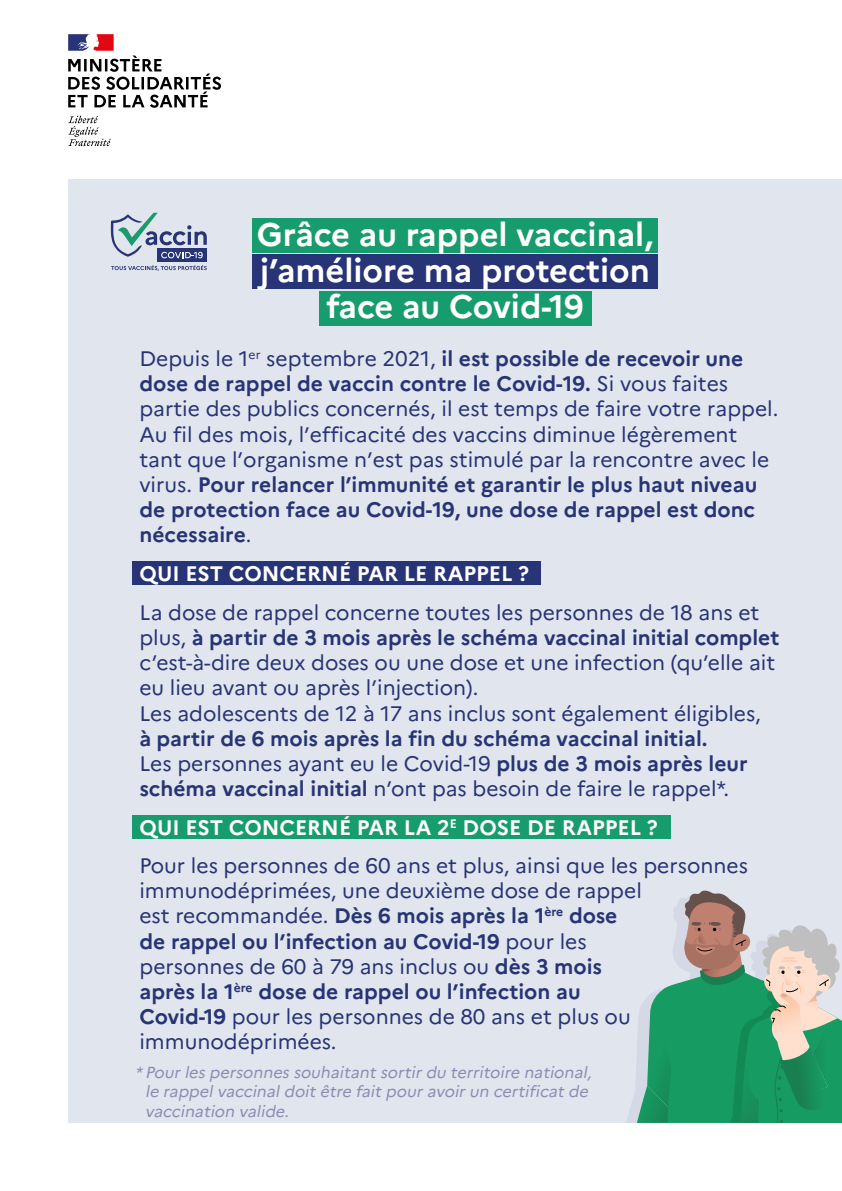
<style>
.page{position:relative;width:842px;height:1191px;background:#fff}
.page>*{position:absolute;margin:0;border:0;box-sizing:border-box;transform-origin:0 0}
.t1{font:700 32.6px/35.8px "Marianne";color:#fff;text-align:center}
.t2{font:21px/25.2px "Marianne";color:#273475}
.t3{font:700 21px/25.2px "Marianne";color:#273475}
.t4{font:700 21px "Marianne";color:#fff}
.t5{font:italic 16px/19.2px "Marianne";color:#8e8ab3}
.s1{font-weight:700}
.s2{font-weight:400}
.s3{font-weight:700;color:#fff}
</style>
<div class="page">
<div style="left:68px;top:180px;width:774px;height:943px;background:#e1e5ed"></div>
<svg style="left:627px;top:1067px;width:10px;height:56px"></svg>
<svg style="left:637px;top:890px;width:205px;height:233px"></svg>
<svg style="left:68px;top:116px;width:43px;height:30px"></svg>
<svg style="left:68px;top:34px;width:153px;height:74px"></svg>
<div style="left:157px;top:248px;width:50px;height:14px;background:#273475"></div>
<svg style="left:111px;top:213px;width:96px;height:45px"></svg>
<svg style="left:111px;top:265px;width:96px;height:6px"></svg>
<div style="left:132px;top:561px;width:409px;height:24px;background:#273475"></div>
<div style="left:132px;top:815px;width:539px;height:24px;background:#179c6d"></div>
<div style="left:252px;top:218px;width:406px;height:34px;background:#179c6d"></div>
<div style="left:252px;top:255px;width:406px;height:34px;background:#273475"></div>
<div style="left:319px;top:291px;width:272px;height:35px;background:#179c6d"></div>
<h1 class="t1" style="left:257px;top:216px;width:398px">Grâce au rappel vaccinal, j’améliore ma protection face au Covid-19</h1>
<p class="t2" style="left:139px;top:346px;width:641px">Depuis le 1<sup>er</sup> septembre 2021, <span class="s1">il est possible de recevoir une dose de rappel de vaccin contre le Covid-19.</span> Si vous faites partie des publics concernés, il est temps de faire votre rappel.<br>Au fil des mois, l’efficacité des vaccins diminue légèrement tant que l’organisme n’est pas stimulé par la rencontre avec le virus. <span class="s1">Pour relancer l’immunité et garantir le plus haut niveau de protection face au Covid-19, une dose de rappel est donc nécessaire</span>.</p>
<p class="t4" style="left:139px;top:561px;width:391px">QUI EST CONCERNÉ PAR LE RAPPEL ?</p>
<p class="t2" style="left:139px;top:599px;width:641px">La dose de rappel concerne toutes les personnes de 18 ans et plus, <span class="s1">à partir de 3 mois après le schéma vaccinal initial complet </span>c’est-à-dire deux doses ou une dose et une infection (qu’elle ait eu lieu avant ou après l’injection).<br>Les adolescents de 12 à 17 ans inclus sont également éligibles,</p>
<p class="t3" style="left:139px;top:725px;width:610px">à partir de 6 mois après la fin du schéma vaccinal initial.<br><span class="s2">Les personnes ayant eu le Covid-19</span> plus de 3 mois après leur schéma vaccinal initial <span class="s2">n’ont pas besoin de faire le rappel*.</span></p>
<p class="t2" style="left:139px;top:808px;width:610px;line-height:38.4px"><span class="s3">QUI EST CONCERNÉ PAR LA 2</span><sup>E</sup> <span class="s3">DOSE DE RAPPEL ?<br></span>Pour les personnes de 60 ans et plus, ainsi que les personnes</p>
<p class="t2" style="left:139px;top:878px;width:504px">immunodéprimées, une deuxième dose de rappel est recommandée. <span class="s1">Dès 6 mois après la 1</span><sup>ère</sup> <span class="s1">dose de rappel ou l’infection au Covid-19</span> pour les personnes de 60 à 79 ans inclus ou <span class="s1">dès 3 mois après la 1</span><sup>ère</sup> <span class="s1">dose de rappel ou l’infection au Covid-19</span> pour les personnes de 80 ans et plus ou immunodéprimées.</p>
<p class="t5" style="left:145px;top:1062px;width:451px;text-indent:-10px">*Pourles personnes souhaitant sortirdu territoire national, le rappelvaccinaldoit être fait pouravoirun certificat de vaccination valide.</p>
</div>
